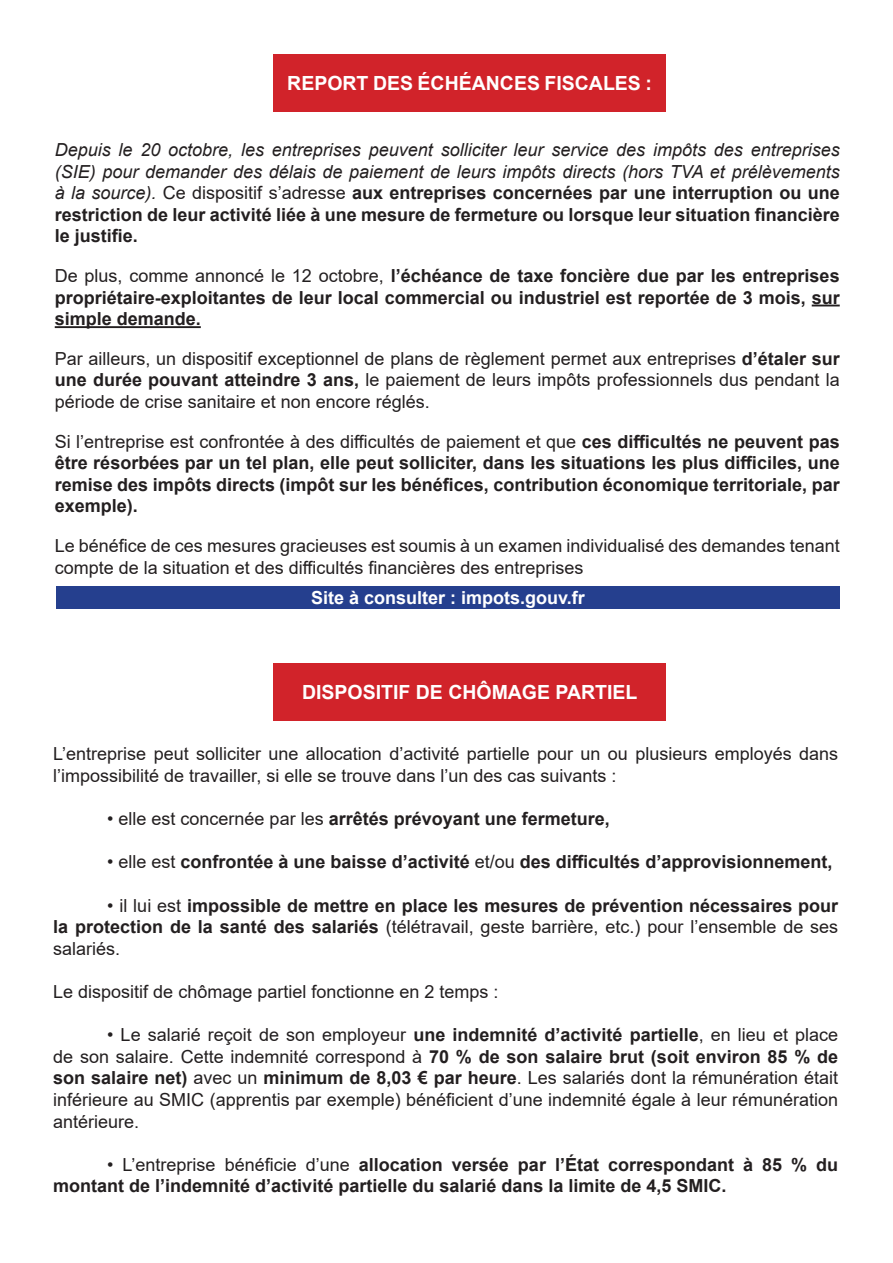
<style>
.page{position:relative;width:893px;height:1263px;background:#fff}
.page>*{position:absolute;margin:0;border:0;box-sizing:border-box;transform-origin:0 0}
.t1{font:700 19.5px "Arial";color:#fff}
.t2{font:18px/21.6px "Arial";color:#231f20;text-align:justify}
.t3{font:700 18px/21.6px "Arial";color:#231f20;text-align:justify}
.t4{font:italic 18px/21.6px "Arial";color:#231f20;text-align:justify}
.t5{font:700 18px "Arial";color:#fff}
.s1{font-style:normal}
.s2{font-weight:700;font-style:normal}
.s3{font-weight:400}
.s4{font-weight:700}
</style>
<div class="page">
<div style="left:273px;top:54px;width:393px;height:57px;background:#d1232a"></div>
<div style="left:273px;top:663px;width:393px;height:57px;background:#d1232a"></div>
<div style="left:56px;top:586px;width:784px;height:23px;background:#253f8e"></div>
<svg style="left:812px;top:305px;width:28px;height:1px"></svg>
<hr style="left:55px;top:326px;width:146px;height:2px;background:#231f20">
<p class="t1" style="left:287px;top:69px;width:366px">REPORT DES ÉCHÉANCES FISCALES :</p>
<p class="t4" style="left:55px;top:139px;width:786px">Depuis le 20 octobre, les entreprises peuvent solliciter leur service des impôts des entreprises (SIE) pour demander des délais de paiement de leurs impôts directs (hors TVA et prélèvements à la source). <span class="s1">Ce dispositif s’adresse</span> <span class="s2">aux entreprises concernées par une interruption ou une restriction de leur activité liée à une mesure de fermeture ou lorsque leur situation financière le justifie.</span></p>
<p class="t3" style="left:55px;top:265px;width:786px"><span class="s3">De plus, comme annoncé le 12 octobre,</span> l’échéance de taxe foncière due par les entreprises propriétaire-exploitantes de leur local commercial ou industriel est reportée de 3 mois, sur simple demande.</p>
<p class="t2" style="left:55px;top:348px;width:786px">Par ailleurs, un dispositif exceptionnel de plans de règlement permet aux entreprises <span class="s4">d’étaler sur une durée pouvant atteindre 3 ans,</span> le paiement de leurs impôts professionnels dus pendant la période de crise sanitaire et non encore réglés.</p>
<p class="t3" style="left:55px;top:431px;width:786px"><span class="s3">Si l’entreprise est confrontée à des difficultés de paiement et que</span> ces difficultés ne peuvent pas être résorbées par un tel plan, elle peut solliciter, dans les situations les plus difficiles, une remise des impôts directs (impôt sur les bénéfices, contribution économique territoriale, par exemple).</p>
<p class="t2" style="left:55px;top:535px;width:786px">Le bénéfice de ces mesures gracieuses est soumis à un examen individualisé des demandes tenant compte de la situation et des difficultés financières des entreprises</p>
<p class="t5" style="left:311px;top:585px;width:275px">Site à consulter : impots.gouv.fr</p>
<p class="t1" style="left:302px;top:678px;width:337px">DISPOSITIF DE CHÔMAGE PARTIEL</p>
<p class="t2" style="left:53px;top:743px;width:786px">L’entreprise peut solliciter une allocation d’activité partielle pour un ou plusieurs employés dans l’impossibilité de travailler, si elle se trouve dans l’un des cas suivants :</p>
<p class="t3" style="left:107px;top:808px;width:504px"><span class="s3">• elle est concernée par les</span> arrêtés prévoyant une fermeture,</p>
<p class="t3" style="left:107px;top:851px;width:727px"><span class="s3">• elle est</span> confrontée à une baisse d’activité <span class="s3">et/ou</span> des difficultés d’approvisionnement,</p>
<p class="t3" style="left:53px;top:894px;width:786px;text-indent:54px"><span class="s3">• il lui est</span> impossible de mettre en place les mesures de prévention nécessaires pour la protection de la santé des salariés <span class="s3">(télétravail, geste barrière, etc.) pour l’ensemble de ses salariés.</span></p>
<p class="t2" style="left:53px;top:981px;width:447px">Le dispositif de chômage partiel fonctionne en 2 temps :</p>
<p class="t2" style="left:53px;top:1024px;width:786px;text-indent:54px">• Le salarié reçoit de son employeur <span class="s4">une indemnité d’activité partielle</span>, en lieu et place de son salaire. Cette indemnité correspond à <span class="s4">70 % de son salaire brut (soit environ 85 % de son salaire net)</span> avec un <span class="s4">minimum de 8,03 € par heure</span>. Les salariés dont la rémunération était inférieure au SMIC (apprentis par exemple) bénéficient d’une indemnité égale à leur rémunération antérieure.</p>
<p class="t3" style="left:53px;top:1154px;width:786px;text-indent:54px"><span class="s3">• L’entreprise bénéficie d’une</span> allocation versée par l’État correspondant à 85 % du montant de l’indemnité d’activité partielle du salarié dans la limite de 4,5 SMIC.</p>
</div>
